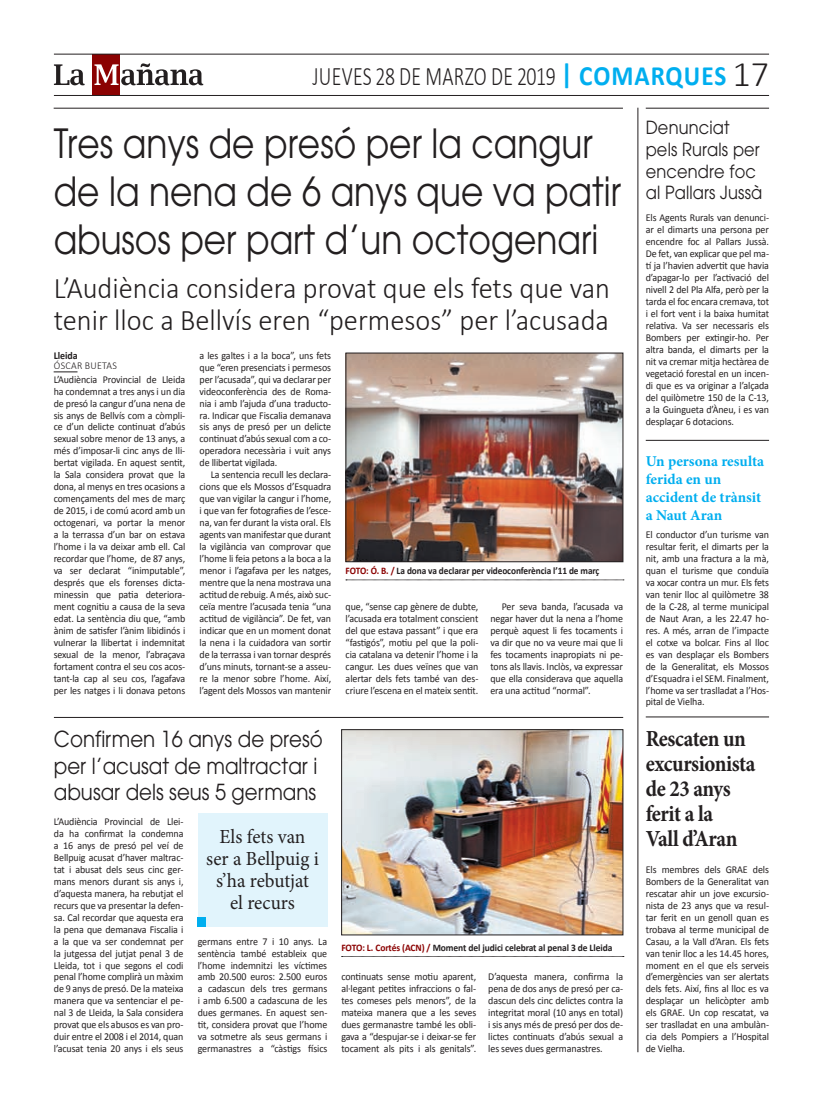
<style>
.page{position:relative;width:823px;height:1106px;background:#fff}
.page>*{position:absolute;margin:0;border:0;box-sizing:border-box;transform-origin:0 0}
.t1{font:40px/48px "Avant Garde";color:#231f20;scale:.86 1}
.t2{font:300 30px/32px "Calibri";color:#231f20;scale:.95 1}
.t3{font:300 26.8px "Calibri";letter-spacing:.015em;color:#231f20;scale:.74 1}
.t4{font:700 23px/25px "Minion Pro";letter-spacing:-.02em;color:#231f20;scale:.9 1}
.t5{font:22px/26.4px "Avant Garde";color:#231f20;scale:.9 1}
.t6{font:20px/22px "Minion Pro";letter-spacing:-.005em;color:#231f20;text-align:center;scale:.96 1}
.t7{font:18px/21.6px "Avant Garde";letter-spacing:.01em;color:#231f20;scale:.9 1}
.t8{font:700 15px/17.9px "Minion Pro";color:#00aeef}
.t9{font:10.5px/12px "Calibri";letter-spacing:-.01em;color:#231f20;text-align:justify;scale:.95 1}
.t10{font:300 10.5px/10px "Calibri";letter-spacing:.03em;color:#231f20;scale:.95 1}
.t11{font:700 10px "Calibri";letter-spacing:-.01em;color:#231f20;scale:.95 1}
.t12{font:700 10px "Calibri";letter-spacing:-.01em;color:#231f20;scale:.93 1}
.s1{font-weight:700;font-size:28px;color:#00aeef}
.s2{font-size:36px}
.s3{font-weight:700}
.s4{color:#8b0202}
</style>
<div class="page">
<svg style="left:54px;top:371px;width:23px;height:1px"></svg>
<hr style="left:54px;top:108px;width:568px;height:1px;background:#231f20">
<hr style="left:637px;top:108px;width:1px;height:944px;background:#231f20">
<svg style="left:346px;top:579px;width:277px;height:1px"></svg>
<img style="left:347px;top:355px;width:273px;height:205px">
<div style="left:345px;top:353px;width:277px;height:209px;border:1px solid #231f20"></div>
<div style="left:93px;top:54px;width:27px;height:41px;background:#8b0202"></div>
<svg style="left:94px;top:63px;width:109px;height:22px"></svg>
<svg style="left:54px;top:64px;width:31px;height:21px"></svg>
<hr style="left:54px;top:95px;width:714px;height:1px;background:#231f20">
<hr style="left:54px;top:54px;width:714px;height:1px;background:#231f20">
<hr style="left:645px;top:108px;width:123px;height:1px;background:#231f20">
<hr style="left:645px;top:440px;width:123px;height:1px;background:#231f20">
<hr style="left:645px;top:716px;width:123px;height:1px;background:#231f20">
<svg style="left:341px;top:956px;width:282px;height:1px"></svg>
<img style="left:343px;top:731px;width:277px;height:202px">
<div style="left:341px;top:729px;width:281px;height:206px;border:1px solid #231f20"></div>
<hr style="left:54px;top:717px;width:568px;height:1px;background:#231f20">
<div style="left:197px;top:813px;width:130px;height:113px;background:#e1f4fc"></div>
<div style="left:197px;top:917px;width:9px;height:9px;background:#00aeef"></div>
<p class="t3" style="left:312px;top:60px;width:618px">JUEVES 28 DE MARZO DE 2019 <span class="s1">| COMARQUES</span> <span class="s2">17</span></p>
<p class="t7" style="left:645px;top:117px;width:131px">Denunciat pels Rurals per encendre foc al Pallars Jussà</p>
<p class="t9" style="left:645px;top:212px;width:131px">Els Agents Rurals van denunci&shy;ar el dimarts una persona per encendre foc al Pallars Jussà.<br>De fet, van explicar que pel ma&shy;tí ja l’havien advertit que havia d’apagar-lo per l’activació del nivell 2 del Pla Alfa, però per la tarda el foc encara cremava, tot i el fort vent i la baixa humitat relativa. Va ser necessaris els Bombers per extingir-ho. Per altra banda, el dimarts per la nit va cremar mitja hectàrea de vegetació forestal en un incen&shy;di que es va originar a l’alçada del quilòmetre 150 de la C-13, a la Guingueta d’Àneu, i es van desplaçar 6 dotacions.</p>
<p class="t8" style="left:645px;top:452px;width:120px">Un persona resulta ferida en un accident de trànsit a Naut Aran</p>
<p class="t9" style="left:645px;top:528px;width:131px">El conductor d’un turisme van resultar ferit, el dimarts per la nit, amb una fractura a la mà, quan el turisme que conduïa va xocar contra un mur. Els fets van tenir lloc al quilòmetre 38 de la C-28, al terme municipal de Naut Aran, a les 22.47 ho&shy;res. A més, arran de l’impacte el cotxe va bolcar. Fins al lloc es van desplaçar els Bombers de la Generalitat, els Mossos d’Esquadra i el SEM. Finalment, l’home va ser traslladat a l’Hos&shy;pital de Vielha.</p>
<p class="t4" style="left:645px;top:725px;width:123px">Rescaten un excursionista de 23 anys ferit a la<br>Vall d’Aran</p>
<p class="t9" style="left:645px;top:863px;width:131px">Els membres dels GRAE dels Bombers de la Generalitat van rescatar ahir un jove excursio&shy;nista de 23 anys que va resul&shy;tar ferit en un genoll quan es trobava al terme municipal de Casau, a la Vall d’Aran. Els fets van tenir lloc a les 14.45 hores, moment en el que els serveis d’emergències van ser alertats dels fets. Així, fins al lloc es va desplaçar un helicòpter amb els GRAE. Un cop rescatat, va ser traslladat en una ambulàn&shy;cia dels Pompiers a l’Hospital de Vielha.</p>
<p class="t1" style="left:54px;top:119px;width:660px">Tres anys de presó per la cangur de la nena de 6 anys que va patir abusos per part d’un octogenari</p>
<p class="t2" style="left:54px;top:270px;width:587px">L’Audiència considera provat que els fets que van tenir lloc a Bellvís eren “permesos” per l’acusada</p>
<p class="t10" style="left:54px;top:350px;width:68px"><span class="s3">Lleida<br></span>ÓSCAR BUETAS</p>
<p class="t9" style="left:54px;top:373px;width:140px">L’Audiència Provincial de Lleida ha condemnat a tres anys i un dia de presó la cangur d’una nena de sis anys de Bellvís com a còmpli&shy;ce d’un delicte continuat d’abús sexual sobre menor de 13 anys, a més d’imposar-li cinc anys de lli&shy;bertat vigilada. En aquest sentit, la Sala considera provat que la dona, al menys en tres ocasions a començaments del mes de març de 2015, i de comú acord amb un octogenari, va portar la menor a la terrassa d’un bar on estava l’home i la va deixar amb ell. Cal recordar que l’home, de 87 anys, va ser declarat “inimputable”, després que els forenses dicta&shy;minessin que patia deteriora&shy;ment cognitiu a causa de la seva edat. La sentència diu que, “amb ànim de satisfer l’ànim libidinós i vulnerar la llibertat i indemnitat sexual de la menor, l’abraçava fortament contra el seu cos acos&shy;tant-la cap al seu cos, l’agafava per les natges i li donava petons</p>
<p class="t9" style="left:199px;top:349px;width:140px">a les galtes i a la boca”, uns fets</p>
<p class="t9" style="left:199px;top:361px;width:140px">que “eren presenciats i permesos</p>
<p class="t9" style="left:199px;top:373px;width:140px">per l’acusada”, qui va declarar per</p>
<p class="t9" style="left:199px;top:385px;width:140px">videoconferència des de Roma-</p>
<p class="t9" style="left:199px;top:397px;width:140px">nia i amb l’ajuda d’una traducto-</p>
<p class="t9" style="left:199px;top:409px;width:140px">ra. Indicar que Fiscalia demanava</p>
<p class="t9" style="left:199px;top:421px;width:140px">sis anys de presó per un delicte</p>
<p class="t9" style="left:199px;top:433px;width:140px">continuat d’abús sexual com a co-</p>
<p class="t9" style="left:199px;top:445px;width:140px">operadora necessària i vuit anys</p>
<p class="t9" style="left:199px;top:457px;width:83px">de llibertat vigilada.</p>
<p class="t9" style="left:211px;top:469px;width:128px">La sentencia recull les declara-</p>
<p class="t9" style="left:199px;top:481px;width:140px">cions que els Mossos d’Esquadra</p>
<p class="t9" style="left:199px;top:493px;width:140px">que van vigilar la cangur i l’home,</p>
<p class="t9" style="left:199px;top:505px;width:140px">i que van fer fotografies de l’esce-</p>
<p class="t9" style="left:199px;top:516px;width:140px">na, van fer durant la vista oral. Els</p>
<p class="t9" style="left:199px;top:528px;width:140px">agents van manifestar que durant</p>
<p class="t9" style="left:199px;top:540px;width:140px">la vigilància van comprovar que</p>
<p class="t9" style="left:199px;top:552px;width:140px">l’home li feia petons a la boca a la</p>
<p class="t9" style="left:199px;top:564px;width:140px">menor i l’agafava per les natges,</p>
<p class="t9" style="left:199px;top:576px;width:140px">mentre que la nena mostrava una</p>
<p class="t9" style="left:199px;top:588px;width:140px">actitud de rebuig. A més, això suc-</p>
<p class="t9" style="left:199px;top:600px;width:140px">ceïa mentre l’acusada tenia “una</p>
<p class="t9" style="left:199px;top:612px;width:140px">actitud de vigilància”. De fet, van</p>
<p class="t9" style="left:199px;top:624px;width:140px">indicar que en un moment donat</p>
<p class="t9" style="left:199px;top:636px;width:140px">la nena i la cuidadora van sortir</p>
<p class="t9" style="left:199px;top:648px;width:140px">de la terrassa i van tornar després</p>
<p class="t9" style="left:199px;top:660px;width:140px">d’uns minuts, tornant-se a asseu-</p>
<p class="t9" style="left:199px;top:672px;width:140px">re la menor sobre l’home. Així,</p>
<p class="t9" style="left:199px;top:684px;width:140px">l’agent dels Mossos van mantenir</p>
<p class="t12" style="left:345px;top:564px;width:274px"><span class="s4">FOTO: Ó. B. /</span> La dona va declarar per videoconferència l’11 de març</p>
<p class="t9" style="left:345px;top:600px;width:141px">que, “sense cap gènere de dubte, l’acusada era totalment conscient del que estava passant” i que era “fastigós”, motiu pel que la poli&shy;cia catalana va detenir l’home i la cangur. Les dues veïnes que van alertar dels fets també van des&shy;criure l’escena en el mateix sentit.</p>
<p class="t9" style="left:490px;top:600px;width:141px;text-indent:11px">Per seva banda, l’acusada va negar haver dut la nena a l’home perquè aquest li fes tocaments i va dir que no va veure mai que li fes tocaments inapropiats ni pe&shy;tons als llavis. Inclòs, va expressar que ella considerava que aquella era una actitud “normal”.</p>
<p class="t5" style="left:54px;top:726px;width:300px">Confirmen 16 anys de presó per l’acusat de maltractar i abusar dels seus 5 germans</p>
<p class="t9" style="left:54px;top:815px;width:138px">L’Audiència Provincial de Llei&shy;da ha confirmat la condemna a 16 anys de presó pel veí de Bellpuig acusat d’haver maltrac&shy;tat i abusat dels seus cinc ger&shy;mans menors durant sis anys i, d’aquesta manera, ha rebutjat el recurs que va presentar la defen&shy;sa. Cal recordar que aquesta era la pena que demanava Fiscalia i a la que va ser condemnat per la jutgessa del jutjat penal 3 de Lleida, tot i que segons el codi penal l’home complirà un màxim de 9 anys de presó. De la mateixa manera que va sentenciar el pe&shy;nal 3 de Lleida, la Sala considera provat que els abusos es van pro&shy;duir entre el 2008 i el 2014, quan l’acusat tenia 20 anys i els seus</p>
<p class="t6" style="left:206px;top:825px;width:119px">Els fets van ser a Bellpuig i s’ha rebutjat<br>el recurs</p>
<p class="t9" style="left:198px;top:935px;width:138px">germans entre 7 i 10 anys. La sentència també estableix que l’home indemnitzi les víctimes amb 20.500 euros: 2.500 euros a cadascun dels tres germans i amb 6.500 a cadascuna de les dues germanes. En aquest sen&shy;tit, considera provat que l’home va sotmetre als seus germans i germanastres a “càstigs físics</p>
<p class="t11" style="left:341px;top:940px;width:286px"><span class="s4">FOTO: L. Cortés (ACN) /</span> Moment del judici celebrat al penal 3 de Lleida</p>
<p class="t9" style="left:341px;top:971px;width:143px">continuats sense motiu aparent, al·legant petites infraccions o fal&shy;tes comeses pels menors”, de la mateixa manera que a les seves dues germanastre també les obli&shy;gava a “despujar-se i deixar-se fer tocament als pits i als genitals”.</p>
<p class="t9" style="left:488px;top:971px;width:143px">D’aquesta manera, confirma la pena de dos anys de presó per ca&shy;dascun dels cinc delictes contra la integritat moral (10 anys en total) i sis anys més de presó per dos de&shy;lictes continuats d’abús sexual a les seves dues germanastres.</p>
</div>
